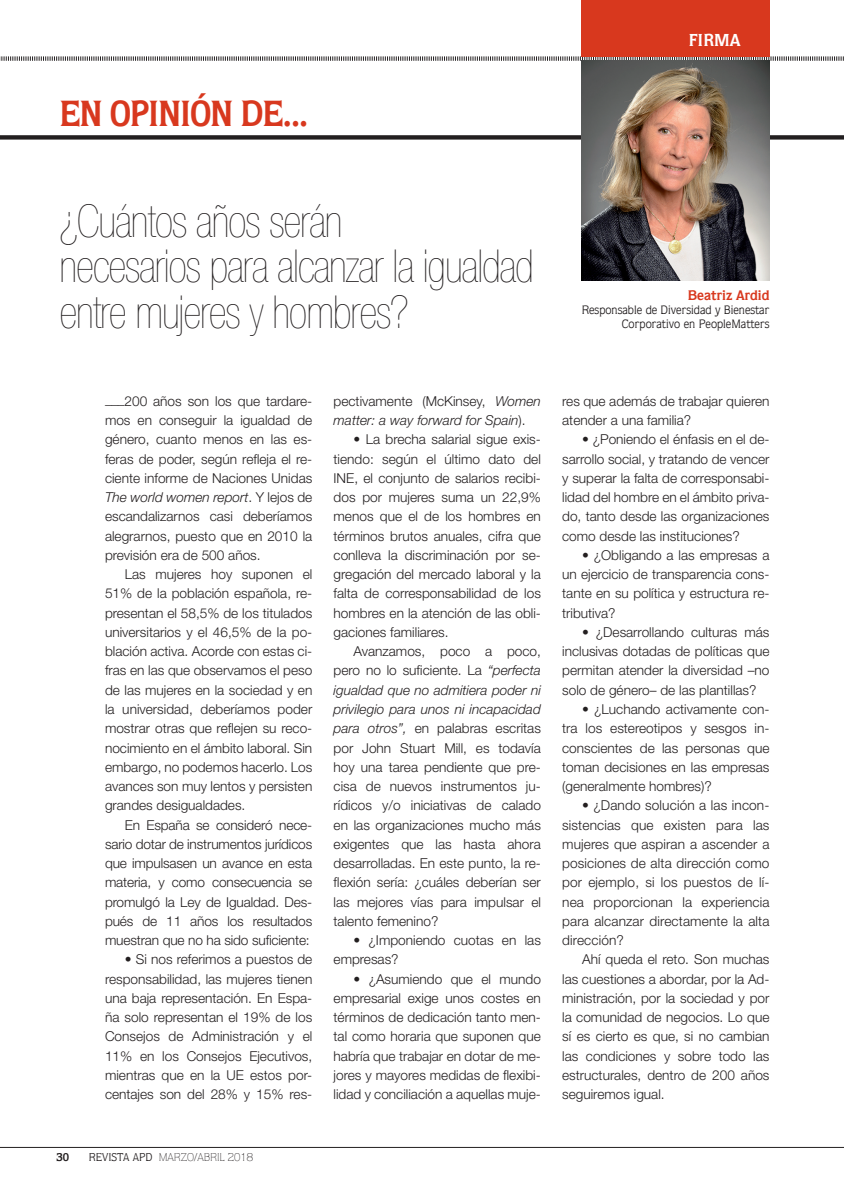
<style>
.page{position:relative;width:844px;height:1191px;background:#fff}
.page>*{position:absolute;margin:0;border:0;box-sizing:border-box;transform-origin:0 0}
.N_Opinión_Título{font:900 condensed 45.5px/45.5px "Helvetica Neue";letter-spacing:-.025em;color:#231f20}
.t1{font:700 36.75px "Quorum LT";letter-spacing:-.04em;color:#d8381e;scale:.95 1}
.N_Opinión_Firma_Blan{font:700 17.5px "Quorum LT";color:#fff}
.N_Opinión_Nombre_Roj{font:700 14px "Quorum LT";color:#d8381e}
.N_Opinión_Texto{font:300 13.65px/19.2px "Helvetica Neue";color:#231f20;text-align:justify}
.N_Opinión_Texto-2{font:italic 300 13.65px/19.2px "Helvetica Neue";color:#231f20}
.N_Opinión_Nombre_Roj-2{font:12.25px/14px "Quorum LT";color:#231f20;text-align:right}
.N_GENERAL_mes{font:300 11.38px "Quorum LT";color:#231f20}
.N__GENERAL_revista_A{font:11.38px "Quorum LT";color:#231f20}
.N__GENERAL_número_pá{font:700 11.38px "Quorum LT";color:#231f20}
.s1{font-style:italic}
.s2{font-style:normal}
</style>
<div class="page">
<hr style="left:0;top:1147px;width:843px;height:1px;background:#231f20">
<svg style="left:0;top:56px;width:843px;height:6px"></svg>
<div style="left:0;top:135px;width:843px;height:5px;background:#231f20"></div>
<div style="left:580px;top:0;width:189px;height:56px;background:#d8381e"></div>
<img style="left:581px;top:61px;width:188px;height:219px">
<p class="t1" style="left:60px;top:91px;width:264px">EN OPINIÓN DE...</p>
<p class="N_Opinión_Firma_Blan" style="left:688px;top:30px;width:53px">FIRMA</p>
<p class="N_Opinión_Título" style="left:60px;top:198px;width:475px">¿Cuántos años serán<br>necesarios para alcanzar la igualdad entre mujeres y hombres?</p>
<p class="N_Opinión_Nombre_Roj" style="left:687px;top:287px;width:83px">BEATRIZ ARDID</p>
<p class="N_Opinión_Nombre_Roj-2" style="left:581px;top:303px;width:189px">Responsable de Diversidad y Bienestar<br>Corporativo en PeopleMatters</p>
<p class="N_Opinión_Texto" style="left:105px;top:391px;width:209px">___200 años son los que tardare&shy;mos en conseguir la igualdad de género, cuanto menos en las es&shy;feras de poder, según refleja el re&shy;ciente informe de Naciones Unidas <span class="s1">The world women report</span>. Y lejos de escandalizarnos casi deberíamos alegrarnos, puesto que en 2010 la previsión era de 500 años.</p>
<p class="N_Opinión_Texto" style="left:105px;top:564px;width:209px;text-indent:20px">Las mujeres hoy suponen el 51% de la población española, re&shy;presentan el 58,5% de los titulados universitarios y el 46,5% de la po&shy;blación activa. Acorde con estas ci&shy;fras en las que observamos el peso de las mujeres en la sociedad y en la universidad, deberíamos poder mostrar otras que reflejen su reco&shy;nocimiento en el ámbito laboral. Sin embargo, no podemos hacerlo. Los avances son muy lentos y persisten grandes desigualdades.</p>
<p class="N_Opinión_Texto" style="left:105px;top:814px;width:209px;text-indent:20px">En España se consideró nece&shy;sario dotar de instrumentos jurídicos que impulsasen un avance en esta materia, y como consecuencia se promulgó la Ley de Igualdad. Des&shy;pués de 11 años los resultados muestran que no ha sido suficiente:</p>
<p class="N_Opinión_Texto" style="left:105px;top:949px;width:209px;text-indent:20px">• Si nos referimos a puestos de responsabilidad, las mujeres tienen una baja representación. En Espa&shy;ña solo representan el 19% de los Consejos de Administración y el 11% en los Consejos Ejecutivos, mientras que en la UE estos por&shy;centajes son del 28% y 15% res-</p>
<p class="N__GENERAL_número_pá" style="left:56px;top:1150px;width:14px">30</p>
<p class="N__GENERAL_revista_A" style="left:89px;top:1150px;width:65px">revista apd</p>
<p class="N_GENERAL_mes" style="left:159px;top:1150px;width:96px">MARZO/ABRIL 2018</p>
<p class="N_Opinión_Texto-2" style="left:333px;top:391px;width:209px"><span class="s2">pectivamente (McKinsey,</span> Women matter: a way forward for Spain<span class="s2">).</span></p>
<p class="N_Opinión_Texto" style="left:333px;top:429px;width:209px;text-indent:20px">• La brecha salarial sigue exis&shy;tiendo: según el último dato del INE, el conjunto de salarios recibi&shy;dos por mujeres suma un 22,9% menos que el de los hombres en términos brutos anuales, cifra que conlleva la discriminación por se&shy;gregación del mercado laboral y la falta de corresponsabilidad de los hombres en la atención de las obli&shy;gaciones familiares.</p>
<p class="N_Opinión_Texto" style="left:333px;top:641px;width:209px;text-indent:20px">Avanzamos, poco a poco, pero no lo suficiente. La <span class="s1">“perfecta igualdad que no admitiera poder ni privilegio para unos ni incapacidad para otros”,</span> en palabras escritas por John Stuart Mill, es todavía hoy una tarea pendiente que pre&shy;cisa de nuevos instrumentos ju&shy;rídicos y/o iniciativas de calado en las organizaciones mucho más exigentes que las hasta ahora desarrolladas. En este punto, la re&shy;flexión sería: ¿cuáles deberían ser las mejores vías para impulsar el talento femenino?</p>
<p class="N_Opinión_Texto" style="left:333px;top:930px;width:209px;text-indent:20px">• ¿Imponiendo cuotas en las empresas?</p>
<p class="N_Opinión_Texto" style="left:333px;top:968px;width:209px;text-indent:20px">• ¿Asumiendo que el mundo empresarial exige unos costes en términos de dedicación tanto men&shy;tal como horaria que suponen que habría que trabajar en dotar de me&shy;jores y mayores medidas de flexibi&shy;lidad y conciliación a aquellas muje-</p>
<p class="N_Opinión_Texto" style="left:562px;top:391px;width:209px">res que además de trabajar quieren atender a una familia?</p>
<p class="N_Opinión_Texto" style="left:562px;top:429px;width:209px;text-indent:20px">• ¿Poniendo el énfasis en el de&shy;sarrollo social, y tratando de vencer y superar la falta de corresponsabi&shy;lidad del hombre en el ámbito priva&shy;do, tanto desde las organizaciones como desde las instituciones?</p>
<p class="N_Opinión_Texto" style="left:562px;top:545px;width:209px;text-indent:20px">• ¿Obligando a las empresas a un ejercicio de transparencia cons&shy;tante en su política y estructura re&shy;tributiva?</p>
<p class="N_Opinión_Texto" style="left:562px;top:622px;width:209px;text-indent:20px">• ¿Desarrollando culturas más inclusivas dotadas de políticas que permitan atender la diversidad –no solo de género– de las plantillas?</p>
<p class="N_Opinión_Texto" style="left:562px;top:699px;width:209px;text-indent:20px">• ¿Luchando activamente con&shy;tra los estereotipos y sesgos in&shy;conscientes de las personas que toman decisiones en las empresas (generalmente hombres)?</p>
<p class="N_Opinión_Texto" style="left:562px;top:795px;width:209px;text-indent:20px">• ¿Dando solución a las incon&shy;sistencias que existen para las mujeres que aspiran a ascender a posiciones de alta dirección como por ejemplo, si los puestos de lí&shy;nea proporcionan la experiencia para alcanzar directamente la alta dirección?</p>
<p class="N_Opinión_Texto" style="left:562px;top:949px;width:209px;text-indent:20px">Ahí queda el reto. Son muchas las cuestiones a abordar, por la Ad&shy;ministración, por la sociedad y por la comunidad de negocios. Lo que sí es cierto es que, si no cambian las condiciones y sobre todo las estructurales, dentro de 200 años seguiremos igual.</p>
</div>
